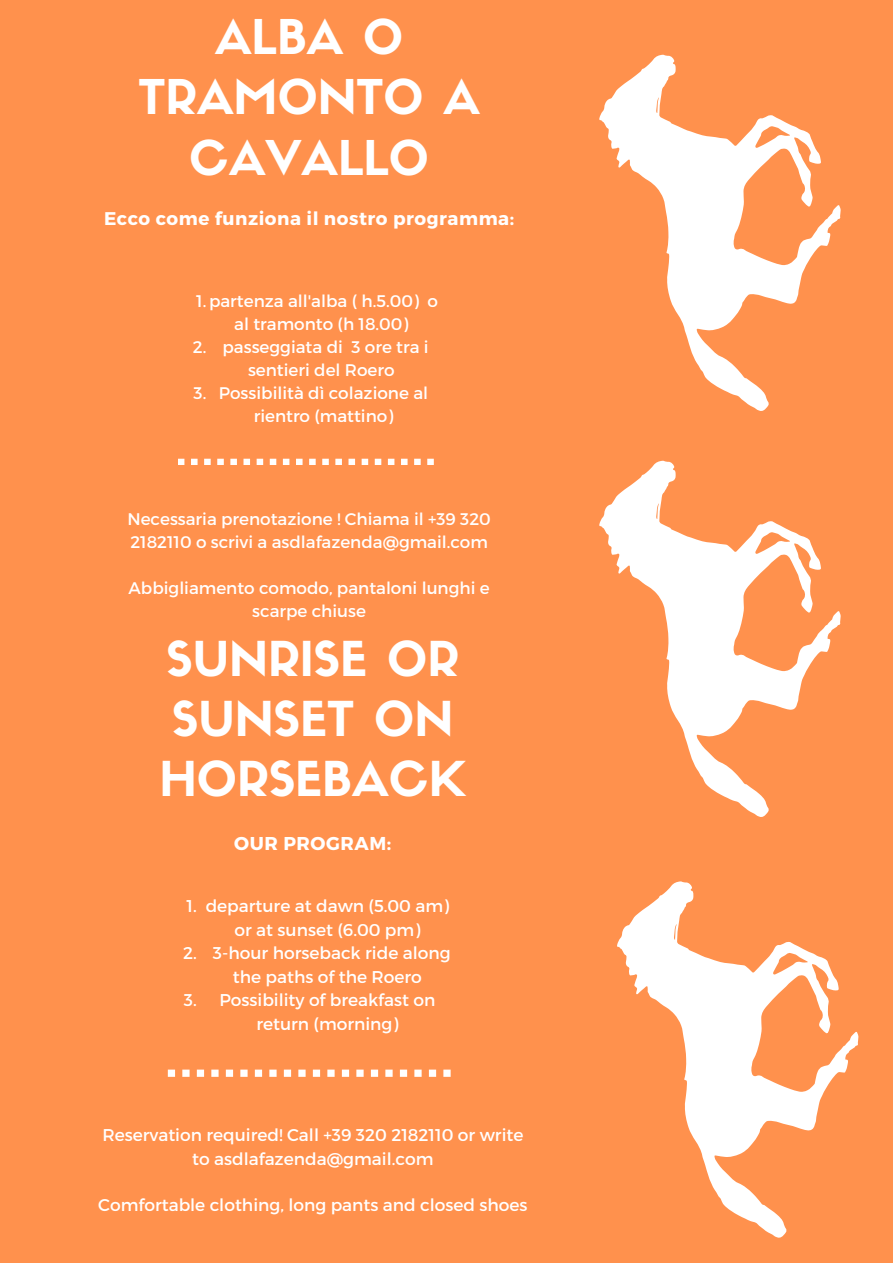
<style>
.page{position:relative;width:893px;height:1264px;background:#fff}
.page>*{position:absolute;margin:0;border:0;box-sizing:border-box;transform-origin:0 0}
.t1{font:47.25px/59.8px "Sifonn Basic";color:#fff}
.t2{font:46.95px/60.2px "Sifonn Basic";color:#fff;text-align:center}
.t3{font:700 18.6px "Montserrat";letter-spacing:.03em;color:#fff}
.t4{font:700 18.3px "Montserrat";letter-spacing:.03em;color:#fff}
.t5{font:17.1px/23.4px "Montserrat";color:#fff;text-align:center}
.t6{font:16.8px/23.1px "Montserrat";color:#fff}
</style>
<div class="page">
<div style="left:0;top:0;width:892px;height:1262px;background:#ff914d"></div>
<svg style="left:178px;top:458px;width:256px;height:7px"></svg>
<svg style="left:617px;top:881px;width:241px;height:356px"></svg>
<svg style="left:599px;top:460px;width:242px;height:357px"></svg>
<svg style="left:599px;top:55px;width:242px;height:356px"></svg>
<svg style="left:168px;top:1069px;width:282px;height:7px"></svg>
<h2 class="t2" style="left:138px;top:12px;width:343px">ALBA O<br>TRAMONTO A<br>CAVALLO</h2>
<p class="t4" style="left:104px;top:207px;width:411px">Ecco come funziona il nostro programma:</p>
<p class="t6" style="left:196px;top:288px;width:243px">1. partenza all'alba ( h.5.00) o</p>
<p class="t6" style="left:234px;top:311px;width:175px">al tramonto (h 18.00)</p>
<p class="t6" style="left:222px;top:334px;width:208px">passeggiata di 3 ore tra i</p>
<p class="t6" style="left:248px;top:357px;width:148px">sentieri del Roero</p>
<p class="t6" style="left:219px;top:381px;width:211px">Possibilità dì colazione al</p>
<p class="t6" style="left:254px;top:404px;width:141px">rientro (mattino)</p>
<p class="t6" style="left:193px;top:334px;width:15px">2.</p>
<p class="t6" style="left:193px;top:381px;width:14px">3.</p>
<p class="t6" style="left:127px;top:506px;width:365px">Necessaria prenotazione ! Chiama il +39 320<br>2182110 o scrivi a asdlafazenda@gmail.com</p>
<p class="t6" style="left:129px;top:576px;width:362px;text-align:center">Abbigliamento comodo, pantaloni lunghi e scarpe chiuse</p>
<h1 class="t1" style="left:159px;top:634px;width:308px">SUNRISE OR<br>SUNSET ON<br>HORSEBACK</h1>
<p class="t3" style="left:234px;top:831px;width:159px">OUR PROGRAM:</p>
<p class="t5" style="left:186px;top:893px;width:12px">1.</p>
<p class="t5" style="left:183px;top:940px;width:15px">2.</p>
<p class="t5" style="left:184px;top:987px;width:14px">3.</p>
<p class="t5" style="left:206px;top:893px;width:246px">departure at dawn (5.00 am) or at sunset (6.00 pm)<br>3-hour horseback ride along the paths of the Roero<br>Possibility of breakfast on return (morning)</p>
<p class="t5" style="left:102px;top:1122px;width:422px">Reservation required! Call +39 320 2182110 or write to asdlafazenda@gmail.com</p>
<p class="t5" style="left:98px;top:1192px;width:430px">Comfortable clothing, long pants and closed shoes</p>
</div>
